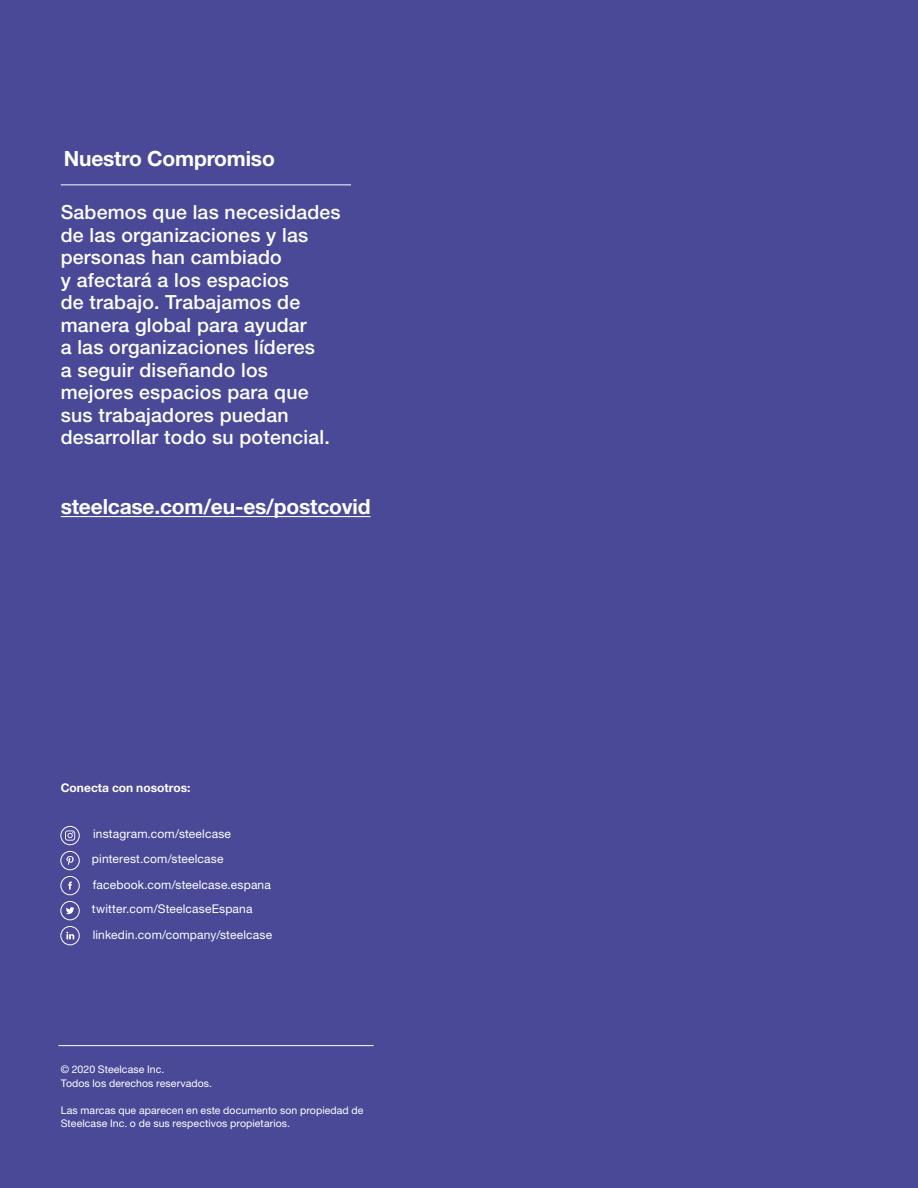
<style>
.page{position:relative;width:918px;height:1188px;background:#494998}
.page>*{position:absolute;margin:0;border:0;box-sizing:border-box;transform-origin:0 0}
.t1{font:700 21px "Helvetica Neue LT Pro";letter-spacing:-.01em;color:#fff}
.t2{font:500 19.5px/22.5px "Helvetica Neue LT Pro";letter-spacing:.01em;color:#fff}
.t3{font:12px/25px "Helvetica Neue LT Pro";letter-spacing:.015em;color:#fff}
.t4{font:700 12px "Helvetica Neue LT Pro";color:#fff}
.t5{font:10.5px/13.5px "Helvetica Neue LT Pro";letter-spacing:.01em;color:#fff}
</style>
<div class="page">
<hr style="left:58px;top:1045px;width:316px;height:1px;background:#fff">
<div style="left:61px;top:876px;width:18px;height:19px;border:1px solid #fff;border-radius:50%"></div>
<svg style="left:68px;top:882px;width:4px;height:8px"></svg>
<div style="left:61px;top:926px;width:18px;height:19px;border:1px solid #fff;border-radius:50%"></div>
<svg style="left:66px;top:932px;width:8px;height:7px"></svg>
<div style="left:61px;top:901px;width:18px;height:19px;border:1px solid #fff;border-radius:50%"></div>
<svg style="left:66px;top:907px;width:8px;height:7px"></svg>
<div style="left:61px;top:851px;width:18px;height:19px;border:1px solid #fff;border-radius:50%"></div>
<svg style="left:66px;top:856px;width:8px;height:9px"></svg>
<div style="left:61px;top:826px;width:18px;height:19px;border:1px solid #fff;border-radius:50%"></div>
<svg style="left:65px;top:830px;width:10px;height:11px"></svg>
<hr style="left:61px;top:184px;width:290px;height:1px;background:#fff">
<hr style="left:61px;top:516px;width:310px;height:1px;background:#fff">
<p class="t1" style="left:64px;top:146px;width:213px">Nuestro Compromiso</p>
<p class="t2" style="left:61px;top:201px;width:282px">Sabemos que las necesidades de las organizaciones y las personas han cambiado<br>y afectará a los espacios<br>de trabajo. Trabajamos de manera global para ayudar<br>a las organizaciones líderes<br>a seguir diseñando los mejores espacios para que sus trabajadores puedan desarrollar todo su potencial.</p>
<p class="t1" style="left:61px;top:494px;width:311px">steelcase.com/eu-es/postcovid</p>
<p class="t4" style="left:61px;top:780px;width:131px">Conecta con nosotros:</p>
<p class="t3" style="left:92px;top:821px;width:141px">instagram.com/steelcase pinterest.com/steelcase</p>
<p class="t3" style="left:92px;top:896px;width:162px">twitter.com/SteelcaseEspana</p>
<p class="t3" style="left:93px;top:872px;width:180px">facebook.com/steelcase.espana</p>
<p class="t3" style="left:93px;top:922px;width:181px">linkedin.com/company/steelcase</p>
<p class="t5" style="left:61px;top:1063px;width:153px">© 2020 Steelcase Inc.<br>Todos los derechos reservados.</p>
<p class="t5" style="left:61px;top:1103px;width:304px">Las marcas que aparecen en este documento son propiedad de<br>Steelcase Inc. o de sus respectivos propietarios.</p>
</div>
